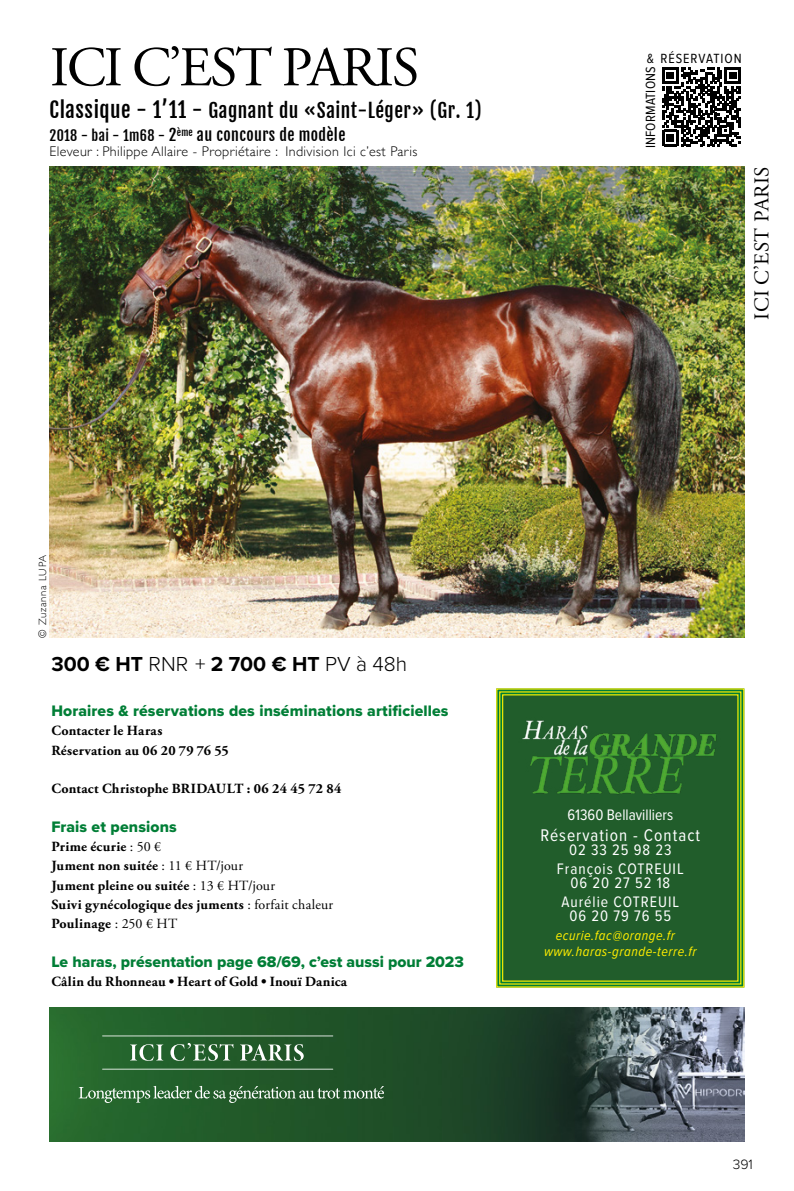
<style>
.page{position:relative;width:794px;height:1191px;background:#fff}
.page>*{position:absolute;margin:0;border:0;box-sizing:border-box;transform-origin:0 0}
.t1{font:56px "Adobe Garamond Pro";letter-spacing:-.035em;color:#000}
.t2{font:700 21px "Proxima Nova";color:#000}
.t3{font:21px "Adobe Garamond Pro";letter-spacing:.015em;color:#000}
.t4{font:19.25px "Fjalla One";letter-spacing:.025em;color:#000}
.t5{font:17.5px "Proxima Nova Cond";letter-spacing:.06em;color:#fff}
.t6{font:15.75px "Proxima Nova Extrabld";letter-spacing:.005em;color:#007e36}
.t7{font:15.75px/19.2px "Proxima Nova Cond";letter-spacing:.06em;color:#fff;text-align:center}
.t8{font:15.75px "Fjalla One";letter-spacing:.025em;color:#000}
.t9{font:15.75px "Proxima Nova Cond";color:#fff}
.t10{font:700 14px/19.2px "Adobe Garamond Pro";letter-spacing:.02em;color:#000}
.t11{font:300 14px "Gill Sans";letter-spacing:.025em;color:#000}
.t12{font:italic 14px/15.8px "Proxima Nova Cond";letter-spacing:.04em;color:#ffed00}
.t13{font:300 14px "Proxima Nova";color:#000}
.t14{font:13.83px "Proxima Nova A Cond";letter-spacing:.07em;color:#000}
.t15{font:13.83px "Proxima Nova A Cond";letter-spacing:.01em;color:#000}
.t16{font:300 10.5px "Gill Sans";letter-spacing:.08em;color:#000}
.s1{font-size:21px}
.s2{font-size:14px}
.s3{font-weight:300}
.s4{font-weight:400}
</style>
<div class="page">
<svg style="left:662px;top:67px;width:79px;height:79px"></svg>
<img style="left:50px;top:1007px;width:694px;height:134px">
<img style="left:130px;top:1043px;width:153px;height:17px">
<img style="left:79px;top:1087px;width:65px;height:16px">
<img style="left:102px;top:1035px;width:231px;height:1px">
<img style="left:102px;top:1068px;width:231px;height:1px">
<img style="left:50px;top:166px;width:694px;height:472px">
<svg style="left:496px;top:688px;width:249px;height:300px;background:#2e6929"></svg>
<img style="left:518px;top:711px;width:206px;height:89px">
<h1 class="t1" style="left:50px;top:34px;width:371px">ICI C’EST PARIS</h1>
<h3 class="t4" style="left:50px;top:98px;width:433px"><span class="s1">Classique - 1’11 -</span> Gagnant du «Saint-Léger» (Gr. 1)</h3>
<p class="t8" style="left:50px;top:125px;width:297px"><span class="s2">2018 - bai - 1m68 -</span> 2<sup>ème</sup> au concours de modèle</p>
<p class="t11" style="left:50px;top:144px;width:369px">Eleveur : Philippe Allaire - Propriétaire : Indivision Ici c’est Paris</p>
<p class="t14" style="left:647px;top:51px;width:96px">&amp; RÉSERVATION</p>
<p class="t15" style="left:643px;top:148px;width:83px;rotate:-90deg">INFORMATIONS</p>
<h2 class="t3" style="left:749px;top:320px;width:155px;rotate:-90deg">ICI C’EST PARIS</h2>
<p class="t16" style="left:37px;top:638px;width:85px;rotate:-90deg">© Zuzanna LUPA</p>
<h2 class="t2" style="left:51px;top:648px;width:357px">300 € HT <span class="s3">RNR +</span> 2 700 € HT <span class="s3">PV à 48h</span></h2>
<p class="t6" style="left:51px;top:699px;width:399px">Horaires &amp; réservations des inséminations artificielles</p>
<p class="t10" style="left:51px;top:721px;width:179px">Contacter le Haras<br>Réservation au 06 20 79 76 55</p>
<p class="t10" style="left:51px;top:779px;width:292px">Contact Christophe BRIDAULT : 06 24 45 72 84</p>
<p class="t6" style="left:51px;top:814px;width:127px">Frais et pensions</p>
<p class="t10" style="left:51px;top:837px;width:283px">Prime écurie <span class="s4">: 50 €<br></span>Jument non suitée <span class="s4">: 11 € HT/jour<br></span>Jument pleine ou suitée <span class="s4">: 13 € HT/jour<br></span>Suivi gynécologique des juments <span class="s4">: forfait chaleur<br></span>Poulinage <span class="s4">: 250 € HT</span></p>
<p class="t6" style="left:51px;top:949px;width:414px">Le haras, présentation page 68/69, c’est aussi pour 2023</p>
<p class="t10" style="left:51px;top:972px;width:297px">Câlin du Rhonneau • Heart of Gold • Inouï Danica</p>
<p class="t9" style="left:567px;top:802px;width:107px">61360 Bellavilliers</p>
<p class="t5" style="left:540px;top:821px;width:161px">Réservation - Contact</p>
<p class="t7" style="left:557px;top:839px;width:128px">02 33 25 98 23<br>François COTREUIL</p>
<p class="t7" style="left:561px;top:872px;width:119px">06 20 27 52 18<br>Aurélie COTREUIL</p>
<p class="t7" style="left:569px;top:905px;width:103px">06 20 79 76 55</p>
<p class="t12" style="left:544px;top:927px;width:154px;text-indent:12px">ecurie.fac@orange.fr www.haras-grande-terre.fr</p>
<p class="t13" style="left:732px;top:1153px;width:22px">391</p>
</div>
